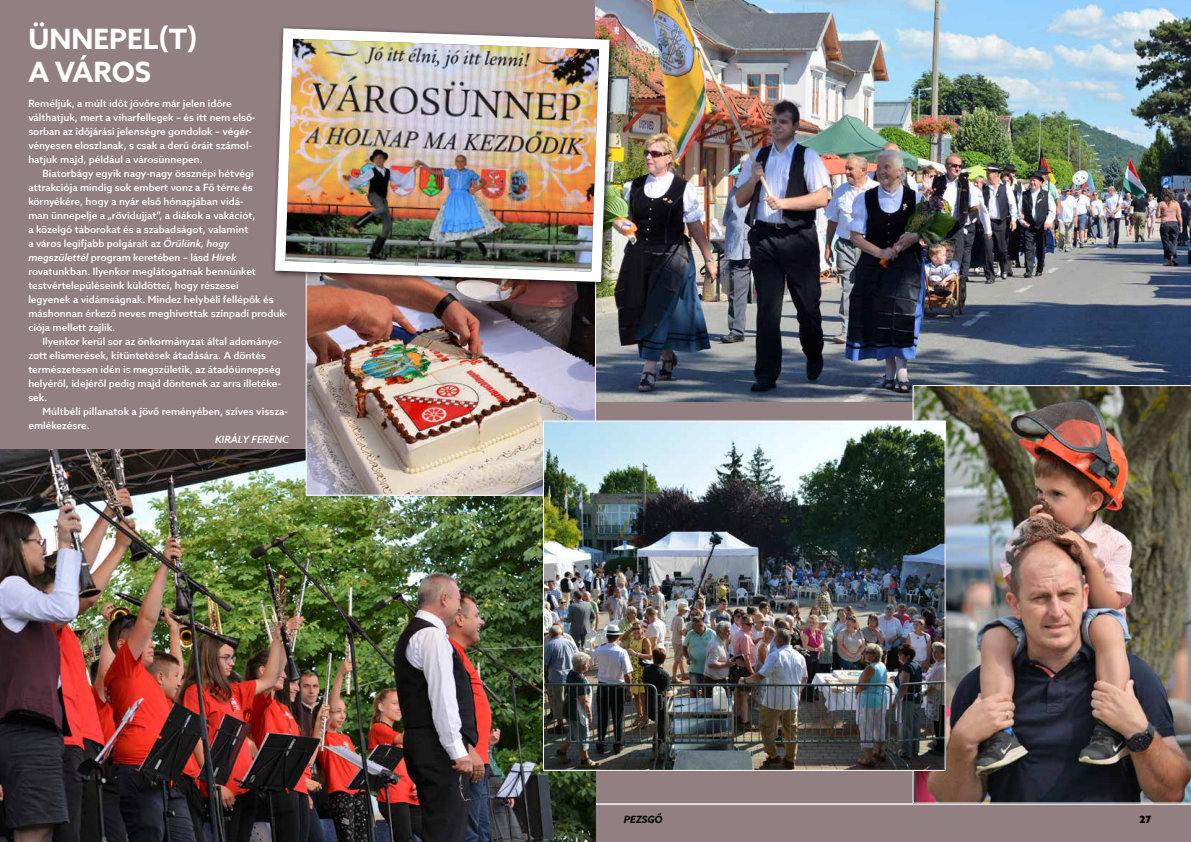
<style>
.page{position:relative;width:1191px;height:842px;background:#917f82}
.page>*{position:absolute;margin:0;border:0;box-sizing:border-box;transform-origin:0 0}
.t1{font:700 28px/33px "Azo Sans";color:#fff}
.t2{font:500 10px/14px "Azo Sans";color:#fff}
.t3{font:italic 500 10px "Azo Sans";color:#fff}
.t4{font:italic 700 10px "Azo Sans";color:#000}
.t5{font:900 10px "Azo Sans";color:#000}
.s1{font-style:italic}
</style>
<div class="page">
<hr style="left:0;top:803px;width:1191px;height:2px;background:#e0dbdc">
<img style="left:595px;top:0;width:596px;height:401px">
<img style="left:0;top:449px;width:595px;height:393px">
<img style="left:308px;top:290px;width:286px;height:204px">
<img style="left:273px;top:23px;width:341px;height:264px">
<img style="left:912px;top:385px;width:279px;height:418px">
<img style="left:545px;top:422px;width:398px;height:347px">
<div style="left:543px;top:420px;width:402px;height:351px;border:1px solid #fff"></div>
<h1 class="t1" style="left:28px;top:22px;width:171px">ÜNNEPEL(T)<br>A VÁROS</h1>
<p class="t2" style="left:28px;top:96px;width:229px">Reméljük, a múlt időt jövőre már jelen időre válthatjuk, mert a viharfellegek – és itt nem első&shy;sorban az időjárási jelenségre gondolok – végér&shy;vényesen eloszlanak, s csak a derű óráit számol&shy;hatjuk majd, például a városünnepen.</p>
<p class="t2" style="left:28px;top:166px;width:261px;text-indent:14px">Biatorbágy egyik nagy-nagy össznépi hétvégi attrakciója mindig sok embert vonz a Fő térre és környékére, hogy a nyár első hónapjában vidá-<br>man ünnepelje a „rövidujjat”, a diákok a vakációt,<br>a közelgő táborokat és a szabadságot, valamint<br>a város legifjabb polgárait az <span class="s1">Örülünk, hogy megszülettél</span> program keretében – lásd <span class="s1">Hírek </span>rovatunkban. Ilyenkor meglátogatnak bennünket testvértelepüléseink küldöttei, hogy részesei<br>legyenek a vidámságnak. Mindez helybéli fellépők és máshonnan érkező neves meghívottak színpadi produk&shy;ciója mellett zajlik.</p>
<p class="t2" style="left:28px;top:334px;width:255px;text-indent:14px">Ilyenkor kerül sor az önkormányzat által adományo&shy;zott elismerések, kitüntetések átadására. A döntés természetesen idén is megszületik, az átadóünnepség helyéről, idejéről pedig majd döntenek az arra illetéke&shy;sek.</p>
<p class="t2" style="left:28px;top:404px;width:261px;text-indent:14px">Múltbéli pillanatok a jövő reményében, szíves vissza&shy;emlékezésre.</p>
<p class="t3" style="left:215px;top:433px;width:75px">KIRÁLY FERENC</p>
<p class="t4" style="left:624px;top:813px;width:40px">PEZSGŐ</p>
<p class="t5" style="left:1139px;top:813px;width:13px">27</p>
</div>
